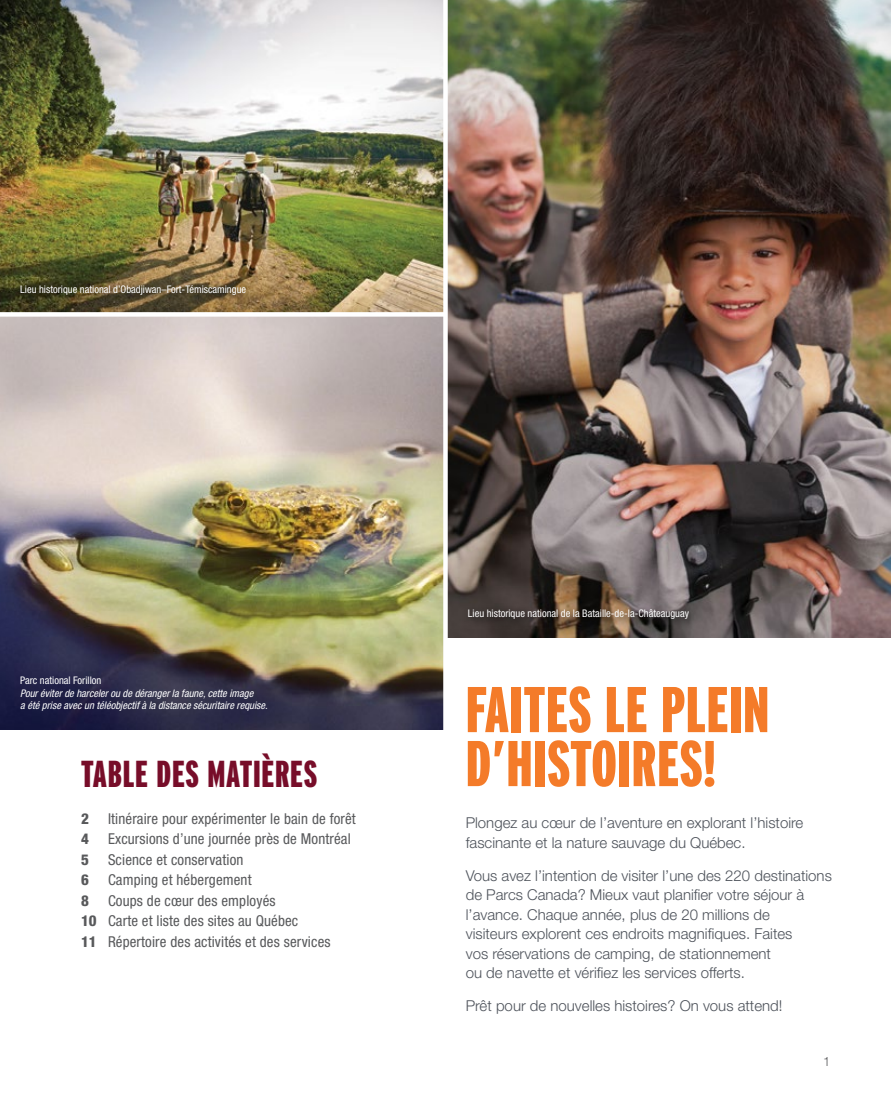
<style>
.page{position:relative;width:891px;height:1107px;background:#fff}
.page>*{position:absolute;margin:0;border:0;box-sizing:border-box;transform-origin:0 0}
.t1{font:900 64.5px/54px "Interstate Compressed";letter-spacing:.01em;color:#f47b29}
.t2{font:900 37.5px "Interstate Compressed";letter-spacing:.02em;color:#770d29}
.t3{font:300 15px/19.5px "Helvetica Neue LT Std";color:#4d525a}
.t4{font:condensed 15px/20.5px "Helvetica Neue LT Std";letter-spacing:.01em;color:#58595b}
.t5{font:800 condensed 15px "Helvetica Neue LT Std";color:#58595b}
.t6{font:300 12.9px "Helvetica Neue LT Std";color:#58595b}
.t7{font:condensed 10.5px "Helvetica Neue LT Std";color:#fff}
.t8{font:italic condensed 10.5px/12.6px "Helvetica Neue LT Std";color:#fff}
.s1{font-weight:800}
</style>
<div class="page">
<img style="left:448px;top:0;width:443px;height:638px">
<img style="left:0;top:317px;width:443px;height:413px">
<img style="left:0;top:0;width:443px;height:312px">
<div style="left:15px;top:279px;width:241px;height:25px;background:#000;opacity:.75"></div>
<div style="left:463px;top:604px;width:236px;height:25px;background:#000;opacity:.75"></div>
<p class="t7" style="left:20px;top:283px;width:227px">Lieu historique national d’Obadjiwan–Fort-Témiscamingue</p>
<p class="t7" style="left:20px;top:674px;width:83px">Parc national Forillon</p>
<p class="t8" style="left:20px;top:687px;width:249px">Pour éviter de harceler ou de déranger la faune, cette image<br>a été prise avec un téléobjectif à la distance sécuritaire requise.</p>
<h2 class="t2" style="left:81px;top:753px;width:238px">TABLE DES MATIÈRES</h2>
<p class="t5" style="left:81px;top:809px;width:9px">2</p>
<p class="t4" style="left:108px;top:808px;width:249px">Itinéraire pour expérimenter le bain de forêt</p>
<p class="t5" style="left:81px;top:829px;width:9px">4</p>
<p class="t4" style="left:108px;top:828px;width:244px">Excursions d’une journée près de Montréal</p>
<p class="t5" style="left:81px;top:850px;width:9px">5</p>
<p class="t4" style="left:108px;top:849px;width:137px">Science et conservation</p>
<p class="t5" style="left:81px;top:871px;width:9px">6</p>
<p class="t4" style="left:108px;top:870px;width:145px">Camping et hébergement</p>
<p class="t5" style="left:81px;top:891px;width:9px">8</p>
<p class="t4" style="left:81px;top:890px;width:251px;text-indent:27px">Coups de cœur des employés<br><span class="s1">10</span> Carte et liste des sites au Québec<br><span class="s1">11</span> Répertoire des activités et des services</p>
<p class="t7" style="left:468px;top:608px;width:223px">Lieu historique national de la Bataille-de-la-Châteauguay</p>
<h1 class="t1" style="left:466px;top:682px;width:305px">FAITES LE PLEIN<br>D’HISTOIRES!</h1>
<p class="t3" style="left:466px;top:813px;width:339px">Plongez au cœur de l’aventure en explorant l’histoire fascinante et la nature sauvage du Québec.</p>
<p class="t3" style="left:466px;top:865px;width:368px">Vous avez l’intention de visiter l’une des 220 destinations de Parcs Canada? Mieux vaut planifier votre séjour à l’avance. Chaque année, plus de 20 millions de<br>visiteurs explorent ces endroits magnifiques. Faites<br>vos réservations de camping, de stationnement<br>ou de navette et vérifiez les services offerts.</p>
<p class="t3" style="left:466px;top:996px;width:318px">Prêt pour de nouvelles histoires? On vous attend!</p>
<p class="t6" style="left:823px;top:1053px;width:9px">1</p>
</div>
